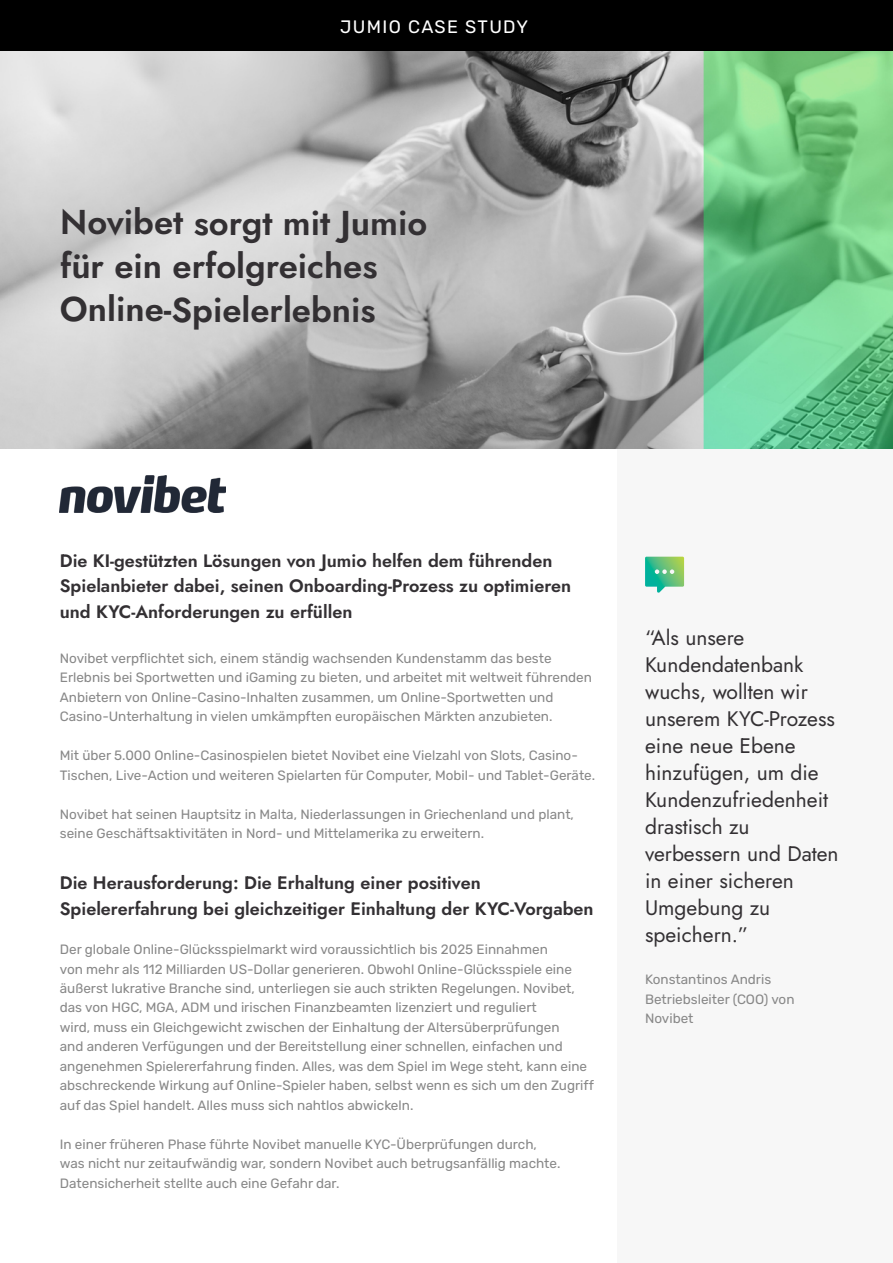
<style>
.page{position:relative;width:893px;height:1263px;background:#fff}
.page>*{position:absolute;margin:0;border:0;box-sizing:border-box;transform-origin:0 0}
.t1{font:34.5px/43.5px "Jost";letter-spacing:-.005em;color:#333033}
.t2{font:21px/27px "Jost";color:#333033}
.t3{font:18px/25.5px "Jost";color:#333033}
.t4{font:18px "Rubik";letter-spacing:.075em;color:#fff}
.t5{font:13.5px/19.5px "Rubik";color:#888}
</style>
<div class="page">
<div style="left:617px;top:423px;width:276px;height:840px;background:#f7f7f7"></div>
<img style="left:0;top:50px;width:893px;height:398px">
<img style="left:60px;top:475px;width:166px;height:38px">
<div style="left:0;top:0;width:893px;height:50px;background:#000"></div>
<svg style="left:645px;top:557px;width:39px;height:36px"></svg>
<h3 class="t4" style="left:340px;top:17px;width:189px">JUMIO CASE STUDY</h3>
<h1 class="t1" style="left:60px;top:201px;width:369px">Novibet sorgt mit Jumio für ein erfolgreiches<br>Online-Spielerlebnis</h1>
<h3 class="t3" style="left:60px;top:548px;width:513px">Die KI-gestützten Lösungen von Jumio helfen dem führenden<br>Spielanbieter dabei, seinen Onboarding-Prozess zu optimieren und KYC-Anforderungen zu erfüllen</h3>
<p class="t5" style="left:60px;top:649px;width:534px">Novibet verpflichtet sich, einem ständig wachsenden Kundenstamm das beste Erlebnis bei Sportwetten und iGaming zu bieten, und arbeitet mit weltweit führenden Anbietern von Online-Casino-Inhalten zusammen, um Online-Sportwetten und Casino-Unterhaltung in vielen umkämpften europäischen Märkten anzubieten.</p>
<p class="t5" style="left:60px;top:746px;width:537px">Mit über 5.000 Online-Casinospielen bietet Novibet eine Vielzahl von Slots, Casino-<br>Tischen, Live-Action und weiteren Spielarten für Computer, Mobil- und Tablet-Geräte.</p>
<p class="t5" style="left:60px;top:805px;width:516px">Novibet hat seinen Hauptsitz in Malta, Niederlassungen in Griechenland und plant, seine Geschäftsaktivitäten in Nord- und Mittelamerika zu erweitern.</p>
<h3 class="t3" style="left:60px;top:871px;width:535px">Die Herausforderung: Die Erhaltung einer positiven<br>Spielererfahrung bei gleichzeitiger Einhaltung der KYC-Vorgaben</h3>
<p class="t5" style="left:60px;top:940px;width:536px">Der globale Online-Glücksspielmarkt wird voraussichtlich bis 2025 Einnahmen<br>von mehr als 112 Milliarden US-Dollar generieren. Obwohl Online-Glücksspiele eine äußerst lukrative Branche sind, unterliegen sie auch strikten Regelungen. Novibet, das von HGC, MGA, ADM und irischen Finanzbeamten lizenziert und reguliert<br>wird, muss ein Gleichgewicht zwischen der Einhaltung der Altersüberprüfungen<br>and anderen Verfügungen und der Bereitstellung einer schnellen, einfachen und angenehmen Spielererfahrung finden. Alles, was dem Spiel im Wege steht, kann eine abschreckende Wirkung auf Online-Spieler haben, selbst wenn es sich um den Zugriff auf das Spiel handelt. Alles muss sich nahtlos abwickeln.</p>
<p class="t5" style="left:60px;top:1135px;width:502px">In einer früheren Phase führte Novibet manuelle KYC-Überprüfungen durch, was nicht nur zeitaufwändig war, sondern Novibet auch betrugsanfällig machte.<br>Datensicherheit stellte auch eine Gefahr dar.</p>
<h2 class="t2" style="left:645px;top:624px;width:195px">“Als unsere<br>Kundendatenbank wuchs, wollten wir unserem KYC-Prozess eine neue Ebene hinzufügen, um die<br>Kundenzufriedenheit drastisch zu verbessern und Daten in einer sicheren<br>Umgebung zu speichern.”</h2>
<p class="t5" style="left:645px;top:970px;width:151px">Konstantinos Andris<br>Betriebsleiter (COO) von<br>Novibet</p>
</div>
